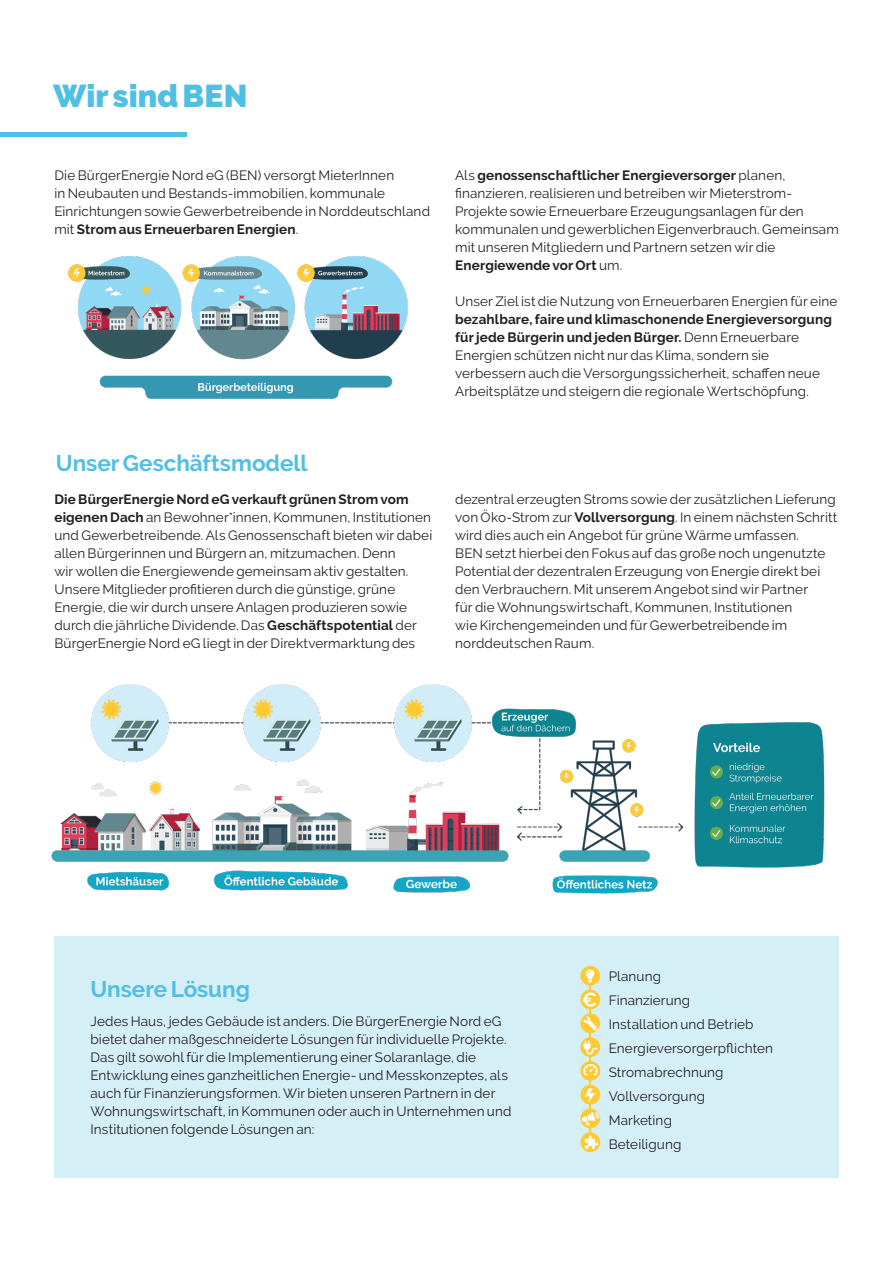
<style>
.page{position:relative;width:893px;height:1263px;background:#fff}
.page>*{position:absolute;margin:0;border:0;box-sizing:border-box;transform-origin:0 0}
.t1{font:900 31.5px "Raleway";color:#50bfe4}
.t2{font:700 22.5px "Raleway";letter-spacing:-.005em;color:#50bfe4}
.t3{font:13.5px/18px "Raleway";letter-spacing:.01em;color:#231f20}
.s1{font-weight:700}
</style>
<div class="page">
<div style="left:54px;top:936px;width:784px;height:242px;background:#d5eff7"></div>
<hr style="left:0;top:132px;width:186px;height:4px;background:#50bfe4">
<img style="left:68px;top:256px;width:340px;height:143px">
<img style="left:51px;top:684px;width:774px;height:210px">
<hr style="left:590px;top:971px;width:1px;height:169px;background:#ffcb31">
<img style="left:580px;top:1061px;width:20px;height:20px;border-radius:10px">
<img style="left:580px;top:1013px;width:20px;height:20px;border-radius:10px">
<img style="left:580px;top:1037px;width:20px;height:20px;border-radius:10px">
<img style="left:580px;top:990px;width:20px;height:19px;border-radius:10px">
<img style="left:580px;top:1085px;width:20px;height:19px;border-radius:10px">
<img style="left:580px;top:1108px;width:20px;height:20px;border-radius:10px">
<img style="left:580px;top:966px;width:20px;height:19px;border-radius:10px">
<img style="left:580px;top:1132px;width:20px;height:20px;border-radius:10px">
<h1 class="t1" style="left:53px;top:78px;width:196px">Wir sind BEN</h1>
<p class="t3" style="left:54px;top:166px;width:377px">Die BürgerEnergie Nord eG (BEN) versorgt MieterInnen<br>in Neubauten und Bestands-immobilien, kommunale Einrichtungen sowie Gewerbetreibende in Norddeutschland mit <span class="s1">Strom aus Erneuerbaren Energien</span>.</p>
<p class="t3" style="left:455px;top:166px;width:385px">Als <span class="s1">genossenschaftlicher Energieversorger</span> planen, finanzieren, realisieren und betreiben wir Mieterstrom-Projekte sowie Erneuerbare Erzeugungsanlagen für den kommunalen und gewerblichen Eigenverbrauch. Gemeinsam mit unseren Mitgliedern und Partnern setzen wir die <span class="s1">Energiewende vor Ort</span> um.</p>
<p class="t3" style="left:455px;top:292px;width:384px">Unser Ziel ist die Nutzung von Erneuerbaren Energien für eine</p>
<p class="t3" style="left:455px;top:310px;width:378px"><span class="s1">bezahlbare, faire und klimaschonende Energieversorgung für jede Bürgerin und jeden Bürger.</span> Denn Erneuerbare Energien schützen nicht nur das Klima, sondern sie verbessern auch die Versorgungssicherheit, schaffen neue Arbeitsplätze und steigern die regionale Wertschöpfung.</p>
<h2 class="t2" style="left:56px;top:450px;width:253px">Unser Geschäftsmodell</h2>
<p class="t3" style="left:54px;top:490px;width:379px"><span class="s1">Die BürgerEnergie Nord eG verkauft grünen Strom vom eigenen Dach</span> an Bewohner*innen, Kommunen, Institutionen und Gewerbetreibende. Als Genossenschaft bieten wir dabei allen Bürgerinnen und Bürgern an, mitzumachen. Denn<br>wir wollen die Energiewende gemeinsam aktiv gestalten.<br>Unsere Mitglieder profitieren durch die günstige, grüne Energie, die wir durch unsere Anlagen produzieren sowie durch die jährliche Dividende. Das <span class="s1">Geschäftspotential</span> der BürgerEnergie Nord eG liegt in der Direktvermarktung des</p>
<p class="t3" style="left:455px;top:490px;width:384px">dezentral erzeugten Stroms sowie der zusätzlichen Lieferung von Öko-Strom zur <span class="s1">Vollversorgung</span>. In einem nächsten Schritt wird dies auch ein Angebot für grüne Wärme umfassen.<br>BEN setzt hierbei den Fokus auf das große noch ungenutzte Potential der dezentralen Erzeugung von Energie direkt bei den Verbrauchern. Mit unserem Angebot sind wir Partner<br>für die Wohnungswirtschaft, Kommunen, Institutionen<br>wie Kirchengemeinden und für Gewerbetreibende im norddeutschen Raum.</p>
<h2 class="t2" style="left:91px;top:976px;width:161px">Unsere Lösung</h2>
<p class="t3" style="left:609px;top:964px;width:166px;line-height:24px">Planung<br>Finanzierung<br>Installation und Betrieb<br>Energieversorgerpflichten<br>Stromabrechnung<br>Vollversorgung<br>Marketing<br>Beteiligung</p>
<p class="t3" style="left:90px;top:1012px;width:423px">Jedes Haus, jedes Gebäude ist anders. Die BürgerEnergie Nord eG bietet daher maßgeschneiderte Lösungen für individuelle Projekte.<br>Das gilt sowohl für die Implementierung einer Solaranlage, die Entwicklung eines ganzheitlichen Energie- und Messkonzeptes, als auch für Finanzierungsformen. Wir bieten unseren Partnern in der Wohnungswirtschaft, in Kommunen oder auch in Unternehmen und Institutionen folgende Lösungen an:</p>
</div>
